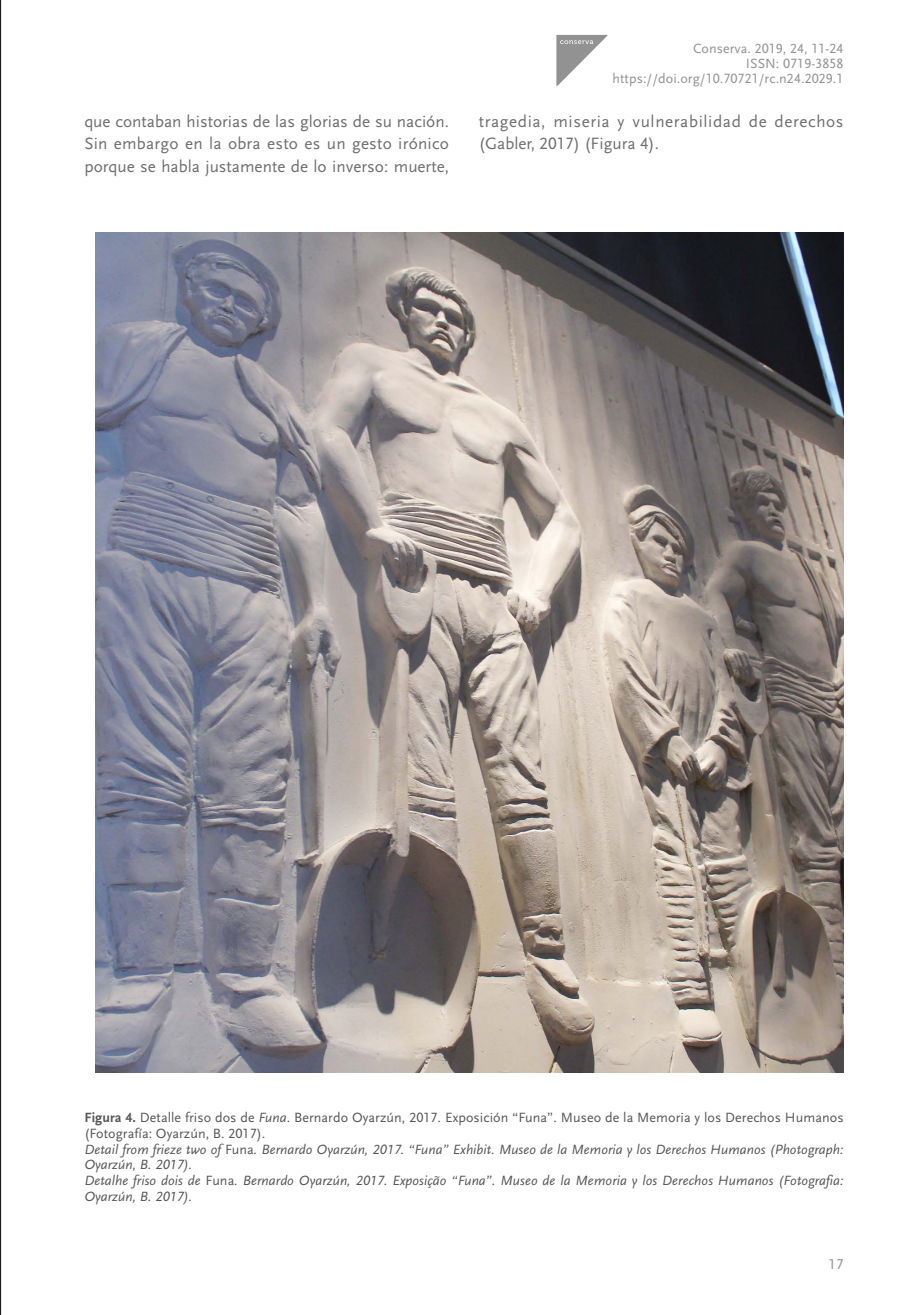
<style>
.page{position:relative;width:918px;height:1315px;background:#fff}
.page>*{position:absolute;margin:0;border:0;box-sizing:border-box;transform-origin:0 0}
.t1{font:17.15px/22.8px "Scala Sans Regular LF";color:#706f6f;text-align:justify}
.t2{font:17.15px/22.8px "Scala Sans Regular LF";letter-spacing:.035em;color:#706f6f}
.t3{font:14.88px "Scala Sans Regular LF";color:#929292}
.t4{font:14px/15.8px "Scala Sans Regular LF Italic";letter-spacing:.005em;color:#575756}
.t5{font:14px/15.8px "Scala Sans Regular LF";letter-spacing:.005em;color:#575756}
.t6{font:14px/14.9px "Scala Sans Regular LF";letter-spacing:.005em;color:#929292;text-align:right}
.s1{font-family:"Scala Sans Bold LF"}
.s2{font-family:"Scala Sans Regular LF Italic"}
.s3{font-family:"Scala Sans Regular LF"}
</style>
<div class="page">
<svg style="left:556px;top:34px;width:52px;height:53px"></svg>
<img style="left:96px;top:232px;width:747px;height:840px">
<hr style="left:0;top:0;width:1px;height:1315px;background:#000">
<p class="t6" style="left:612px;top:42px;width:232px">Conserva. 2019, 24, 11-24<br>ISSN: 0719-3858 https://doi.org/10.70721/rc.n24.2029.1</p>
<p class="t1" style="left:84px;top:110px;width:366px">que contaban historias de las glorias de su nación.<br>Sin embargo en la obra esto es un gesto irónico porque se habla justamente de lo inverso: muerte,</p>
<p class="t2" style="left:479px;top:110px;width:366px">tragedia, miseria y vulnerabilidad de derechos (Gabler, 2017) (Figura 4).</p>
<p class="t5" style="left:84px;top:1109px;width:761px"><span class="s1">Figura 4.</span> Detalle friso dos de <span class="s2">Funa</span>. Bernardo Oyarzún, 2017. Exposición “Funa”. Museo de la Memoria y los Derechos Humanos (Fotografía: Oyarzún, B. 2017).</p>
<p class="t4" style="left:84px;top:1141px;width:761px">Detail from frieze two of <span class="s3">Funa</span>. Bernardo Oyarzún, 2017. “Funa” Exhibit. Museo de la Memoria y los Derechos Humanos (Photograph:<br>Oyarzún, B. 2017).<br>Detalhe friso dois de <span class="s3">Funa</span>. Bernardo Oyarzún, 2017. Exposição “Funa”. Museo de la Memoria y los Derechos Humanos (Fotografia:<br>Oyarzún, B. 2017).</p>
<p class="t3" style="left:828px;top:1255px;width:16px">17</p>
</div>
